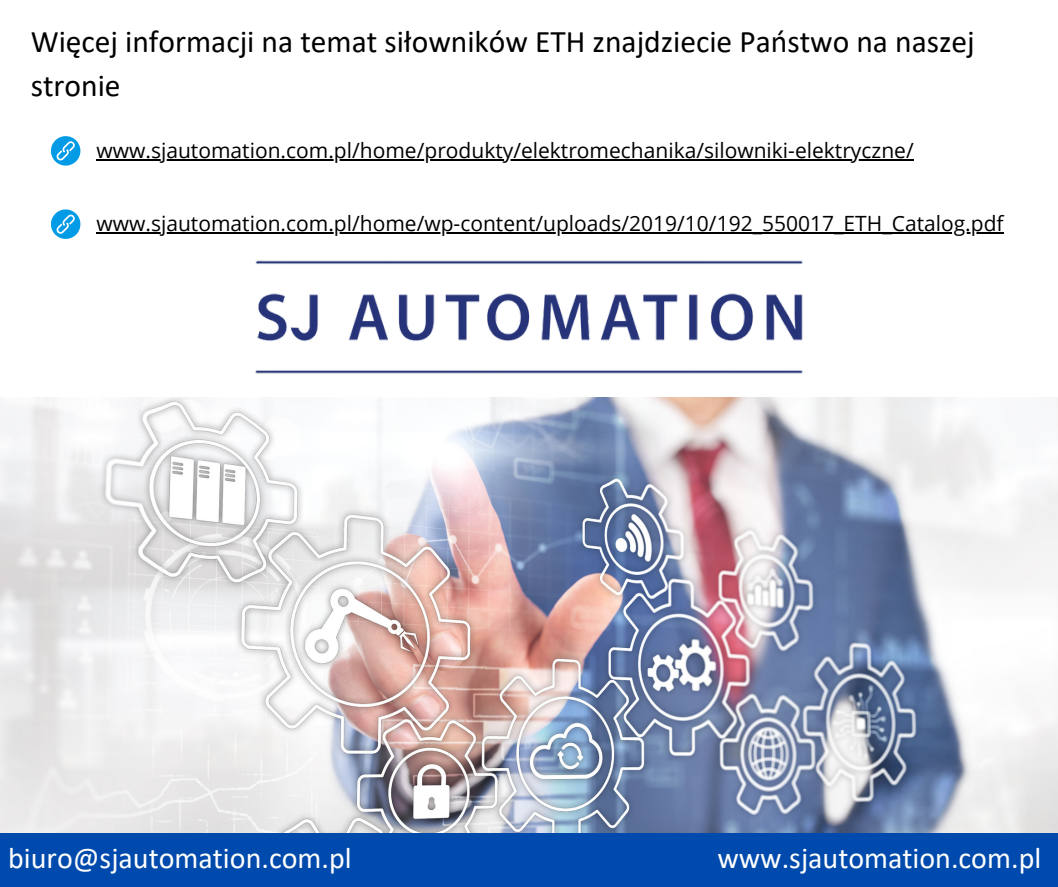
<style>
.page{position:relative;width:1058px;height:887px;background:#fff}
.page>*{position:absolute;margin:0;border:0;box-sizing:border-box;transform-origin:0 0}
.t1{font:31.5px/43.8px "Calibri";color:#000}
.t2{font:30px "Calibri";color:#fefefd}
.t3{font:21px "Open Sans";color:#000}
</style>
<div class="page">
<div style="left:0;top:833px;width:1058px;height:53px;background:#004aad"></div>
<svg style="left:51px;top:136px;width:30px;height:30px"></svg>
<svg style="left:51px;top:209px;width:30px;height:30px"></svg>
<img style="left:0;top:397px;width:1058px;height:436px">
<img style="left:255px;top:260px;width:548px;height:114px">
<hr style="left:96px;top:159px;width:817px;height:1px;background:#000">
<hr style="left:96px;top:232px;width:907px;height:1px;background:#000">
<p class="t1" style="left:31px;top:22px;width:945px">Więcej informacji na temat siłowników ETH znajdziecie Państwo na naszej stronie</p>
<p class="t3" style="left:96px;top:135px;width:818px">www.sjautomation.com.pl/home/produkty/elektromechanika/silowniki-elektryczne/</p>
<p class="t3" style="left:96px;top:209px;width:908px">www.sjautomation.com.pl/home/wp-content/uploads/2019/10/192_550017_ETH_Catalog.pdf</p>
<p class="t2" style="left:8px;top:845px;width:345px">biuro@sjautomation.com.pl</p>
<p class="t2" style="left:717px;top:845px;width:325px">www.sjautomation.com.pl</p>
</div>
